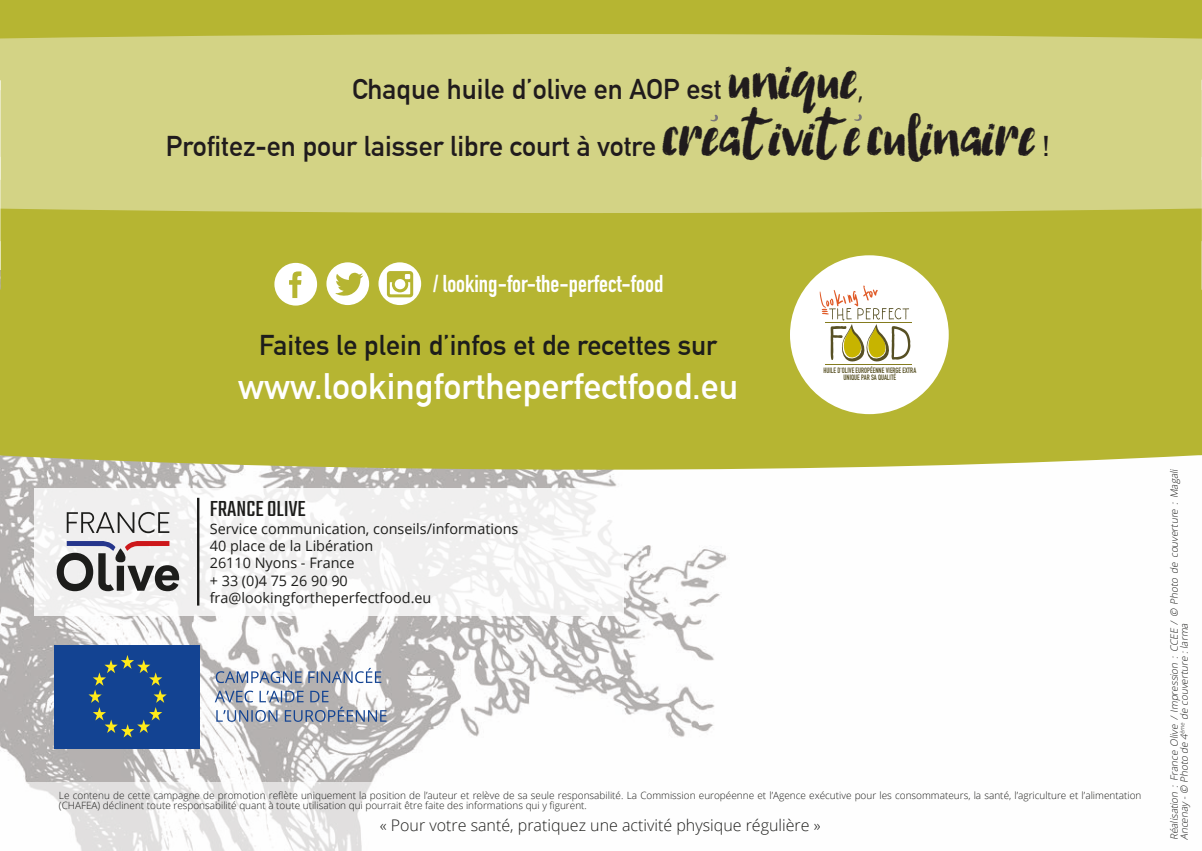
<style>
.page{position:relative;width:1202px;height:851px;background:#fff}
.page>*{position:absolute;margin:0;border:0;box-sizing:border-box;transform-origin:0 0}
.t1{font:700 36px "DIN Alternate";color:#fff}
.t2{font:700 28px "DIN Alternate";color:#201b1d}
.t3{font:700 28px "DIN Alternate";color:#1d1d1b}
.t4{font:700 24px "DIN Condensed";color:#fff}
.t5{font:24px "Teko";color:#1d1d1b}
.t6{font:24px "Open Sans";color:#201b1d}
.t7{font:300 16px "Open Sans";color:#1d1d1b}
.t8{font:14.4px/17.2px "Open Sans";color:#1d1d1b}
.t9{font:300 10px/10px "Open Sans";color:#1d1d1b}
.t10{font:italic 300 10px/10px "Open Sans";color:#1d1d1b}
.t11{font:700 7.6px/7.6px "DIN Condensed";color:#575024;text-align:center;scale:.93 1}
.s1{font-family:"Flattering";font-weight:400}
</style>
<div class="page">
<img style="left:0;top:469px;width:728px;height:313px">
<div style="left:0;top:0;width:1202px;height:34px;background:#b6b532"></div>
<div style="left:0;top:213px;width:1202px;height:256px;background:#b6b532"></div>
<div style="left:34px;top:488px;width:590px;height:127px;background:linear-gradient(to right,#f3f2f2,#f7f7f6)"></div>
<div style="left:54px;top:645px;width:146px;height:103px;background:#134392"></div>
<svg style="left:89px;top:655px;width:78px;height:82px"></svg>
<svg style="left:215px;top:690px;width:172px;height:31px"></svg>
<svg style="left:216px;top:667px;width:165px;height:16px"></svg>
<svg style="left:26px;top:782px;width:346px;height:68px"></svg>
<svg style="left:378px;top:262px;width:43px;height:43px"></svg>
<svg style="left:274px;top:263px;width:43px;height:42px"></svg>
<svg style="left:326px;top:262px;width:43px;height:43px"></svg>
<svg style="left:57px;top:540px;width:122px;height:51px"></svg>
<svg style="left:67px;top:512px;width:102px;height:21px"></svg>
<hr style="left:197px;top:497px;width:2px;height:108px;background:#1d1d1b">
<div style="left:790px;top:255px;width:159px;height:159px;background:#fff;border-radius:50%"></div>
<hr style="left:826px;top:322px;width:86px;height:1px;background:#847b1e">
<hr style="left:826px;top:363px;width:86px;height:1px;background:#847b1e">
<svg style="left:820px;top:285px;width:90px;height:79px"></svg>
<div style="left:0;top:34px;width:1202px;height:179px;background:#d3d385"></div>
<svg style="left:710px;top:114px;width:9px;height:10px"></svg>
<svg style="left:854px;top:114px;width:9px;height:9px"></svg>
<h2 class="t2" style="left:352px;top:67px;width:507px">Chaque huile d’olive en AOP est <span class="s1">unique</span></h2>
<h3 class="t6" style="left:858px;top:73px;width:7px">,</h3>
<h2 class="t2" style="left:166px;top:124px;width:885px">Profitez-en pour laisser libre court à votre <span class="s1">creativite culinaire</span> !</h2>
<h3 class="t4" style="left:433px;top:267px;width:232px">/ looking-for-the-perfect-food</h3>
<h2 class="t3" style="left:259px;top:324px;width:459px">Faites le plein d’infos et de recettes sur</h2>
<h1 class="t1" style="left:238px;top:358px;width:501px">www.lookingfortheperfectfood.eu</h1>
<h3 class="t5" style="left:210px;top:495px;width:97px">FRANCE OLIVE</h3>
<h3 class="t8" style="left:210px;top:519px;width:310px">Service communication, conseils/informations<br>40 place de la Libération<br>26110 Nyons - France<br>+ 33 (0)4 75 26 90 90 fra@lookingfortheperfectfood.eu</h3>
<p class="t11" style="left:823px;top:366px;width:101px">HUILE D'OLIVE EUROPÉENNE VIERGE EXTRA<br>UNIQUE PAR SA QUALITÉ</p>
<p class="t9" style="left:59px;top:790px;width:1084px">Le contenu de cette campagne de promotion reflète uniquement la position de l’auteur et relève de sa seule responsabilité. La Commission européenne et l’Agence exécutive pour les consommateurs, la santé, l’agriculture et l’alimentation (CHAFEA) déclinent toute responsabilité quant à toute utilisation qui pourrait être faite des informations qui y figurent.</p>
<h3 class="t7" style="left:380px;top:813px;width:442px">« Pour votre santé, pratiquez une activité physique régulière »</h3>
<p class="t10" style="left:1169px;top:840px;width:374px;rotate:-90deg">Réalisation : France Olive / Impression : CCEE / © Photo de couverture : Magali<br>Ancenay -© Photo de 4<sup>ème</sup> de couverture :larma</p>
</div>
